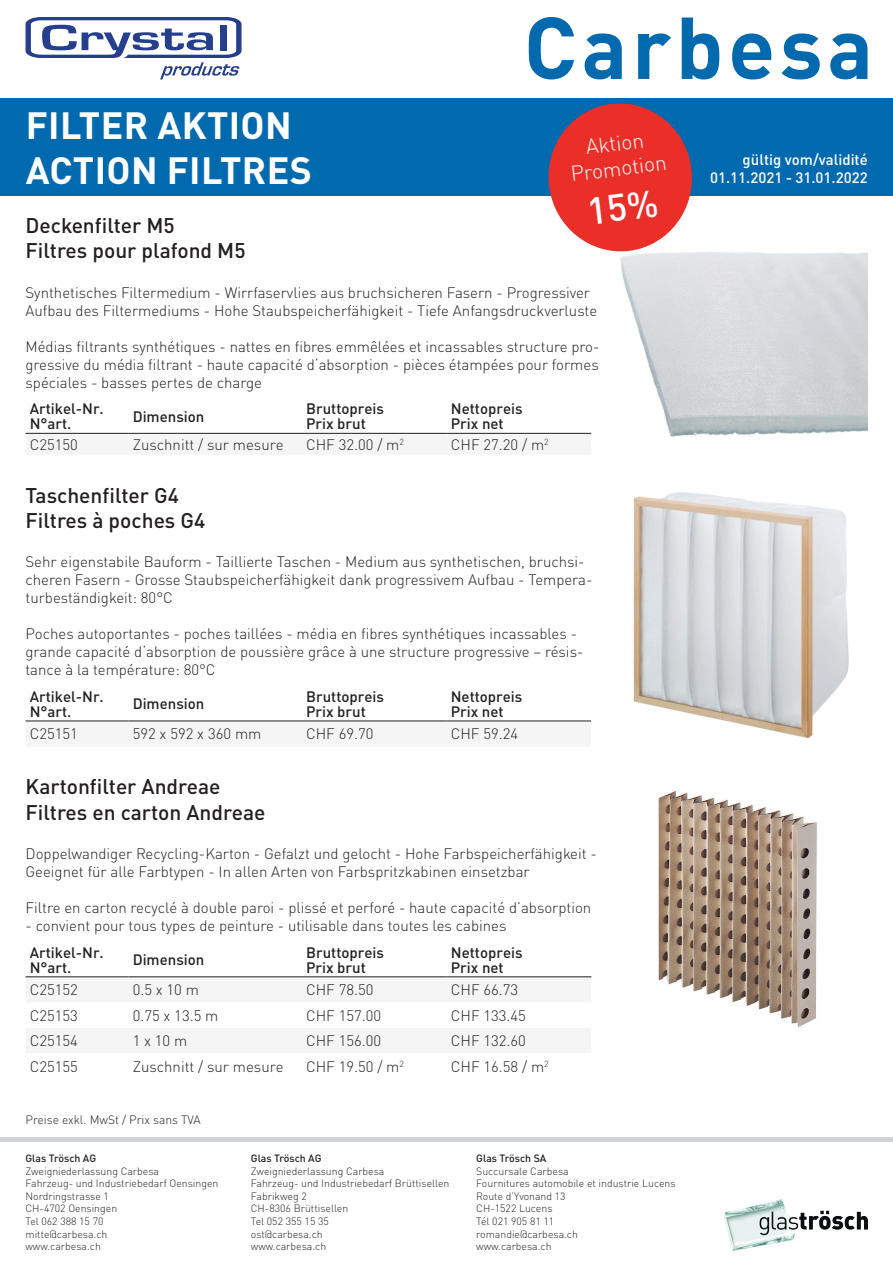
<style>
.page{position:relative;width:893px;height:1263px;background:#fff}
.page>*{position:absolute;margin:0;border:0;box-sizing:border-box;transform-origin:0 0}
.t1{font:700 37.5px/45px "DIN Pro";letter-spacing:.01em;color:#fff}
.t2{font:500 21px/25.2px "DIN Pro";color:#231f20}
.t3{font:300 21px/25.2px "DIN Pro";color:#fff;text-align:center}
.t4{font:300 15px/18px "DIN Pro";color:#231f20}
.t5{font:500 15px/15px "DIN Pro";color:#231f20}
.t6{font:500 15px/18px "DIN Pro";color:#fff;text-align:right}
.t7{font:300 12px "DIN Pro";color:#231f20}
.t8{font:300 10.5px/12.6px "DIN Pro";color:#231f20}
.t9{font:500 10.5px "DIN Pro";color:#231f20}
</style>
<div class="page">
<hr style="left:0;top:1137px;width:893px;height:4px;background:#d1d2d4">
<img style="left:725px;top:1200px;width:142px;height:50px">
<svg style="left:529px;top:17px;width:45px;height:62px"></svg>
<svg style="left:585px;top:33px;width:37px;height:46px"></svg>
<svg style="left:638px;top:33px;width:33px;height:46px"></svg>
<svg style="left:682px;top:18px;width:37px;height:61px"></svg>
<svg style="left:732px;top:33px;width:39px;height:46px"></svg>
<svg style="left:781px;top:33px;width:39px;height:46px"></svg>
<svg style="left:830px;top:33px;width:37px;height:46px"></svg>
<div style="left:0;top:98px;width:893px;height:98px;background:#016aaf"></div>
<hr style="left:26px;top:433px;width:102px;height:1px;background:#231f20">
<hr style="left:128px;top:433px;width:174px;height:1px;background:#231f20">
<hr style="left:302px;top:433px;width:145px;height:1px;background:#231f20">
<hr style="left:447px;top:433px;width:144px;height:1px;background:#231f20">
<hr style="left:26px;top:721px;width:102px;height:1px;background:#231f20">
<hr style="left:128px;top:721px;width:174px;height:1px;background:#231f20">
<hr style="left:302px;top:721px;width:144px;height:1px;background:#231f20">
<hr style="left:446px;top:721px;width:145px;height:1px;background:#231f20">
<svg style="left:26px;top:977px;width:565px;height:1px"></svg>
<hr style="left:26px;top:976px;width:102px;height:1px;background:#231f20">
<hr style="left:128px;top:976px;width:174px;height:1px;background:#231f20">
<hr style="left:302px;top:976px;width:145px;height:1px;background:#231f20">
<hr style="left:447px;top:976px;width:144px;height:1px;background:#231f20">
<img style="left:633px;top:492px;width:216px;height:247px">
<img style="left:658px;top:791px;width:159px;height:237px">
<svg style="left:26px;top:17px;width:216px;height:62px"></svg>
<img style="left:620px;top:252px;width:248px;height:185px">
<svg style="left:548px;top:103px;width:148px;height:153px"></svg>
<h1 class="t1" style="left:26px;top:98px;width:288px">FILTER AKTION<br>ACTION FILTRES</h1>
<h2 class="t3" style="left:566px;top:135px;width:98px;rotate:-7deg">Aktion<br>Promotion</h2>
<h2 class="t2" style="left:26px;top:210px;width:222px">Deckenfilter M5<br>Filtres pour plafond M5</h2>
<p class="t4" style="left:26px;top:282px;width:573px">Synthetisches Filtermedium - Wirrfaservlies aus bruchsicheren Fasern - Progressiver<br>Aufbau des Filtermediums - Hohe Staubspeicherfähigkeit - Tiefe Anfangsdruckverluste</p>
<p class="t4" style="left:26px;top:336px;width:575px;text-align:justify">Médias filtrants synthétiques - nattes en fibres emmêlées et incassables structure pro&shy;gressive du média filtrant - haute capacité d‘absorption - pièces étampées pour formes spéciales - basses pertes de charge</p>
<p class="t5" style="left:30px;top:399px;width:75px">Artikel-Nr.<br>N°art.</p>
<p class="t5" style="left:133px;top:407px;width:73px">Dimension</p>
<p class="t5" style="left:306px;top:399px;width:79px">Bruttopreis<br>Prix brut</p>
<p class="t5" style="left:451px;top:399px;width:73px">Nettopreis<br>Prix net</p>
<p class="t4" style="left:30px;top:434px;width:50px">C25150</p>
<p class="t4" style="left:133px;top:434px;width:153px">Zuschnitt / sur mesure</p>
<p class="t4" style="left:306px;top:434px;width:99px">CHF 32.00 / m<sup>2</sup></p>
<p class="t4" style="left:451px;top:434px;width:99px">CHF 27.20 / m<sup>2</sup></p>
<h2 class="t2" style="left:26px;top:480px;width:181px">Taschenfilter G4<br>Filtres à poches G4</h2>
<p class="t4" style="left:26px;top:552px;width:568px">Sehr eigenstabile Bauform - Taillierte Taschen - Medium aus synthetischen, bruchsi&shy;cheren Fasern - Grosse Staubspeicherfähigkeit dank progressivem Aufbau - Tempera&shy;turbeständigkeit: 80°C</p>
<p class="t4" style="left:26px;top:624px;width:559px">Poches autoportantes - poches taillées - média en fibres synthétiques incassables - grande capacité d‘absorption de poussière grâce à une structure progressive – résis&shy;tance à la température: 80°C</p>
<p class="t5" style="left:30px;top:687px;width:75px">Artikel-Nr.<br>N°art.</p>
<p class="t5" style="left:133px;top:695px;width:73px">Dimension</p>
<p class="t5" style="left:306px;top:687px;width:79px">Bruttopreis<br>Prix brut</p>
<p class="t5" style="left:451px;top:687px;width:73px">Nettopreis<br>Prix net</p>
<p class="t4" style="left:30px;top:724px;width:50px">C25151</p>
<p class="t4" style="left:133px;top:724px;width:130px">592 x 592 x 360 mm</p>
<p class="t4" style="left:306px;top:724px;width:69px">CHF 69.70</p>
<p class="t4" style="left:451px;top:724px;width:69px">CHF 59.24</p>
<h2 class="t2" style="left:26px;top:772px;width:242px">Kartonfilter Andreae<br>Filtres en carton Andreae</h2>
<p class="t4" style="left:26px;top:843px;width:573px">Doppelwandiger Recycling-Karton - Gefalzt und gelocht - Hohe Farbspeicherfähigkeit -<br>Geeignet für alle Farbtypen - In allen Arten von Farbspritzkabinen einsetzbar</p>
<p class="t4" style="left:26px;top:897px;width:567px">Filtre en carton recyclé à double paroi - plissé et perforé - haute capacité d’absorption</p>
<p class="t4" style="left:26px;top:915px;width:482px">- convient pour tous types de peinture - utilisable dans toutes les cabines</p>
<p class="t5" style="left:30px;top:943px;width:75px">Artikel-Nr.<br>N°art.</p>
<p class="t5" style="left:133px;top:950px;width:73px">Dimension</p>
<p class="t5" style="left:306px;top:943px;width:79px">Bruttopreis<br>Prix brut</p>
<p class="t5" style="left:451px;top:943px;width:73px">Nettopreis<br>Prix net</p>
<p class="t4" style="left:30px;top:979px;width:50px">C25152</p>
<p class="t4" style="left:133px;top:979px;width:68px">0.5 x 10 m</p>
<p class="t4" style="left:306px;top:979px;width:69px">CHF 78.50</p>
<p class="t4" style="left:451px;top:979px;width:69px">CHF 66.73</p>
<p class="t4" style="left:30px;top:1005px;width:50px">C25153</p>
<p class="t4" style="left:133px;top:1005px;width:87px">0.75 x 13.5 m</p>
<p class="t4" style="left:306px;top:1005px;width:77px">CHF 157.00</p>
<p class="t4" style="left:451px;top:1005px;width:77px">CHF 133.45</p>
<p class="t4" style="left:30px;top:1031px;width:50px">C25154</p>
<p class="t4" style="left:133px;top:1031px;width:56px">1 x 10 m</p>
<p class="t4" style="left:306px;top:1031px;width:77px">CHF 156.00</p>
<p class="t4" style="left:451px;top:1031px;width:77px">CHF 132.60</p>
<p class="t4" style="left:30px;top:1056px;width:50px">C25155</p>
<p class="t4" style="left:133px;top:1056px;width:153px">Zuschnitt / sur mesure</p>
<p class="t4" style="left:306px;top:1056px;width:99px">CHF 19.50 / m<sup>2</sup></p>
<p class="t4" style="left:451px;top:1056px;width:99px">CHF 16.58 / m<sup>2</sup></p>
<p class="t7" style="left:26px;top:1111px;width:177px">Preise exkl. MwSt / Prix sans TVA</p>
<p class="t9" style="left:26px;top:1150px;width:72px">Glas Trösch AG</p>
<p class="t8" style="left:26px;top:1163px;width:194px">Zweigniederlassung Carbesa<br>Fahrzeug- und Industriebedarf Oensingen<br>Nordringstrasse 1<br>CH-4702 Oensingen<br>Tel 062 388 15 70<br>mitte@carbesa.ch<br>www.carbesa.ch</p>
<p class="t9" style="left:251px;top:1150px;width:72px">Glas Trösch AG</p>
<p class="t8" style="left:251px;top:1163px;width:200px">Zweigniederlassung Carbesa<br>Fahrzeug- und Industriebedarf Brüttisellen<br>Fabrikweg 2<br>CH-8306 Brüttisellen<br>Tel 052 355 15 35<br>ost@carbesa.ch<br>www.carbesa.ch</p>
<p class="t9" style="left:476px;top:1150px;width:72px">Glas Trösch SA</p>
<p class="t8" style="left:476px;top:1163px;width:201px">Succursale Carbesa<br>Fournitures automobile et industrie Lucens<br>Route d’Yvonand 13<br>CH-1522 Lucens<br>Tél 021 905 81 11<br>romandie@carbesa.ch<br>www.carbesa.ch</p>
<p class="t6" style="left:710px;top:148px;width:159px">gültig vom/validité<br>01.11.2021 - 31.01.2022</p>
</div>
